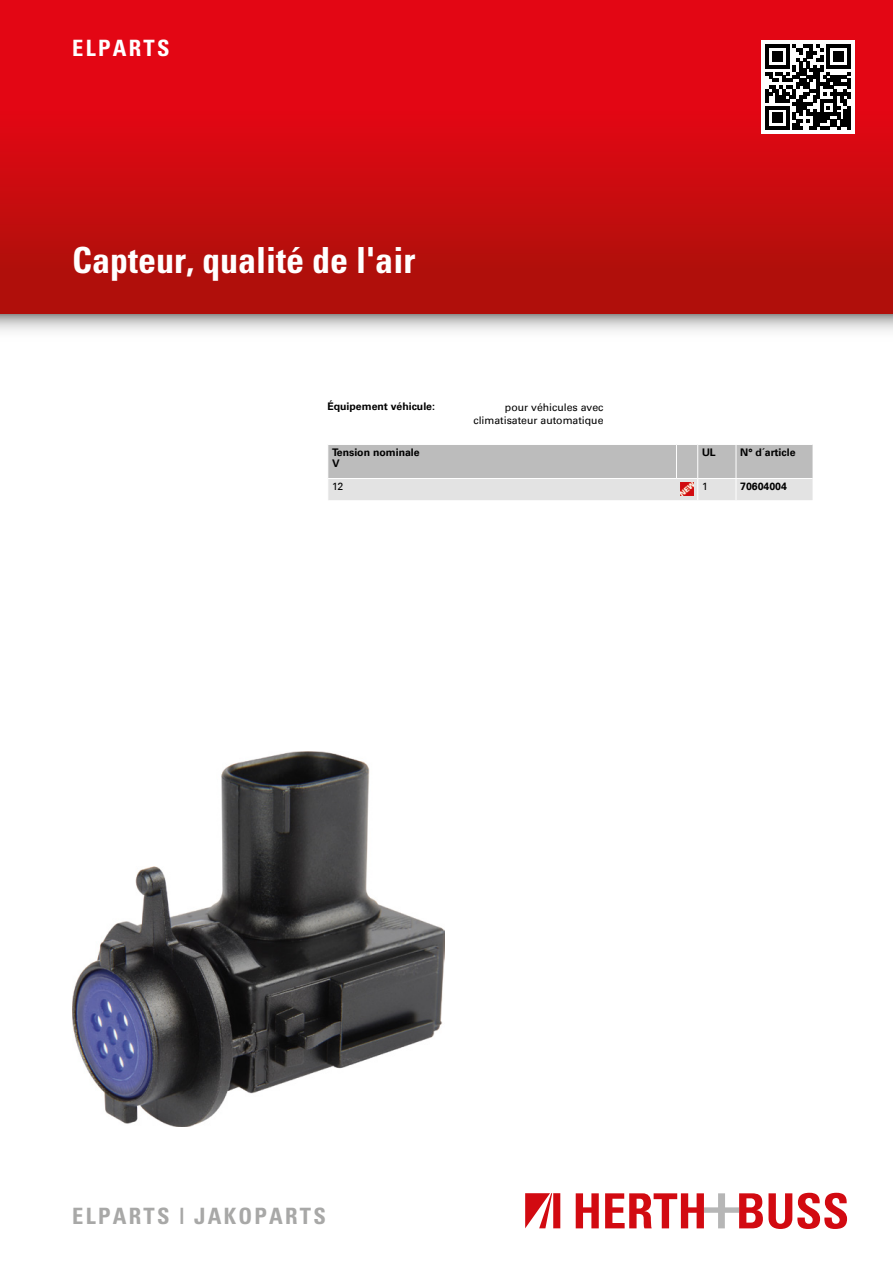
<style>
.page{position:relative;width:893px;height:1263px;background:#fff}
.page>*{position:absolute;margin:0;border:0;box-sizing:border-box;transform-origin:0 0}
.t1{font:700 condensed 36px "Univers";color:#fff}
.t2{font:700 condensed 22.5px "Univers";letter-spacing:.1em;color:#a8a8a7}
.t3{font:700 condensed 22.5px "Univers";letter-spacing:.1em;color:#fff}
.t4{font:700 10.5px/10.5px "Univers Com 65";color:#000}
.t5{font:10.5px/13.5px "Univers Com 55 Roman";color:#000;text-align:right}
</style>
<div class="page">
<img style="left:0;top:0;width:893px;height:331px">
<div style="left:761px;top:40px;width:94px;height:94px;background:#fff"></div>
<svg style="left:765px;top:45px;width:85px;height:85px"></svg>
<img style="left:72px;top:752px;width:372px;height:375px">
<svg style="left:576px;top:1193px;width:23px;height:35px"></svg>
<svg style="left:605px;top:1193px;width:242px;height:36px"></svg>
<svg style="left:525px;top:1193px;width:35px;height:35px"></svg>
<svg style="left:328px;top:445px;width:484px;height:55px;background:#cccbcb"></svg>
<h2 class="t3" style="left:72px;top:34px;width:99px">ELPARTS</h2>
<h1 class="t1" style="left:72px;top:238px;width:345px">Capteur, qualité de l'air</h1>
<p class="t4" style="left:327px;top:401px;width:109px">Équipement véhicule:</p>
<p class="t5" style="left:473px;top:400px;width:132px">pour véhicules avec climatisateur automatique</p>
<p class="t4" style="left:332px;top:447px;width:89px">Tension nominale<br>V</p>
<p class="t4" style="left:702px;top:447px;width:15px">UL</p>
<p class="t4" style="left:740px;top:447px;width:57px">N° d´article</p>
<p class="t5" style="left:332px;top:480px;width:13px">12</p>
<p class="t5" style="left:702px;top:480px;width:7px">1</p>
<p class="t4" style="left:740px;top:481px;width:48px">70604004</p>
<h2 class="t2" style="left:72px;top:1202px;width:255px">ELPARTS | JAKOPARTS</h2>
</div>
